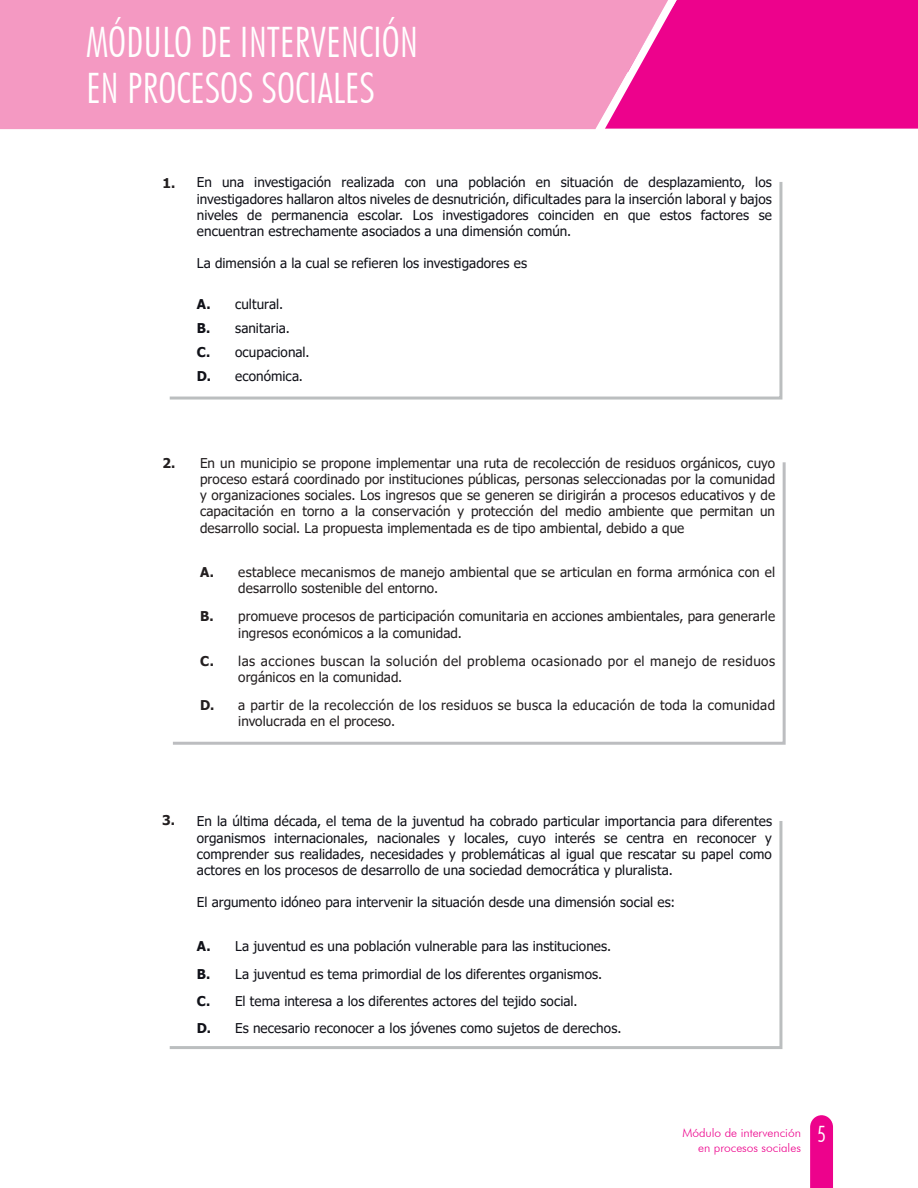
<style>
.page{position:relative;width:918px;height:1188px;background:#fff}
.page>*{position:absolute;margin:0;border:0;box-sizing:border-box;transform-origin:0 0}
.Texto_Corrido{font:300 condensed 42px "Futura BT";color:#fff}
.t1{font:13.5px/16.2px "Tahoma";letter-spacing:.005em;color:#111219;text-align:justify}
.t2{font:13.5px/16.2px "Tahoma";letter-spacing:.01em;color:#231f20}
.t3{font:13.5px/16.2px "Tahoma";letter-spacing:.03em;color:#231f20}
.SUBTITULO{font:700 13.5px "Tahoma";color:#231f20}
.t4{font:300 12px/14.4px "Futura BT";color:#ed028c}
.s1{font-weight:700}
.s2{font-stretch:condensed;font-size:22.5px;color:#fff}
</style>
<div class="page">
<svg style="left:810px;top:1115px;width:23px;height:73px;background:#ed0c90"></svg>
<svg style="left:169px;top:182px;width:614px;height:218px"></svg>
<svg style="left:173px;top:462px;width:613px;height:283px"></svg>
<svg style="left:169px;top:821px;width:614px;height:228px"></svg>
<div style="left:0;top:0;width:591px;height:129px;background:#f499c2"></div>
<svg style="left:591px;top:0;width:327px;height:130px;background:#ee1e96"></svg>
<p class="Texto_Corrido" style="left:86px;top:17px;width:334px">MÓDULO DE INTERVENCIÓN</p>
<p class="Texto_Corrido" style="left:86px;top:63px;width:290px">EN PROCESOS SOCIALES</p>
<p class="SUBTITULO" style="left:162px;top:173px;width:14px">1.</p>
<p class="t1" style="left:197px;top:175px;width:577px">En una investigación realizada con una población en situación de desplazamiento, los investigadores hallaron altos niveles de desnutrición, dificultades para la inserción laboral y bajos niveles de permanencia escolar. Los investigadores coinciden en que estos factores se encuentran estrechamente asociados a una dimensión común.</p>
<p class="t1" style="left:197px;top:256px;width:332px">La dimensión a la cual se refieren los investigadores es</p>
<p class="t1" style="left:197px;top:292px;width:114px;line-height:24px;text-align:left"><span class="s1">A.</span> cultural.<br><span class="s1">B.</span> sanitaria.<br><span class="s1">C.</span> ocupacional.<br><span class="s1">D.</span> económica.</p>
<p class="SUBTITULO" style="left:162px;top:454px;width:14px">2.</p>
<p class="t2" style="left:200px;top:456px;width:577px;text-align:justify">En un municipio se propone implementar una ruta de recolección de residuos orgánicos, cuyo proceso estará coordinado por instituciones públicas, personas seleccionadas por la comunidad y organizaciones sociales. Los ingresos que se generen se dirigirán a procesos educativos y de capacitación en torno a la conservación y protección del medio ambiente que permitan un desarrollo social. La propuesta implementada es de tipo ambiental, debido a que</p>
<p class="t2" style="left:238px;top:565px;width:538px;text-indent:-38px"><span class="s1">A.</span> establece mecanismos de manejo ambiental que se articulan en forma armónica con el desarrollo sostenible del entorno.</p>
<p class="t2" style="left:238px;top:609px;width:538px;text-indent:-38px"><span class="s1">B.</span> promueve procesos de participación comunitaria en acciones ambientales, para generarle ingresos económicos a la comunidad.</p>
<p class="t3" style="left:238px;top:654px;width:538px;text-indent:-38px"><span class="s1">C.</span> las acciones buscan la solución del problema ocasionado por el manejo de residuos orgánicos en la comunidad.</p>
<p class="t2" style="left:238px;top:698px;width:538px;text-indent:-38px"><span class="s1">D.</span> a partir de la recolección de los residuos se busca la educación de toda la comunidad involucrada en el proceso.</p>
<p class="SUBTITULO" style="left:162px;top:810px;width:14px">3.</p>
<p class="t1" style="left:197px;top:814px;width:577px">En la última década, el tema de la juventud ha cobrado particular importancia para diferentes organismos internacionales, nacionales y locales, cuyo interés se centra en reconocer y comprender sus realidades, necesidades y problemáticas al igual que rescatar su papel como actores en los procesos de desarrollo de una sociedad democrática y pluralista.</p>
<p class="t1" style="left:197px;top:895px;width:480px">El argumento idóneo para intervenir la situación desde una dimensión social es:</p>
<p class="t1" style="left:197px;top:933px;width:426px;line-height:27.5px;text-align:left"><span class="s1">A.</span> La juventud es una población vulnerable para las instituciones.<br><span class="s1">B.</span> La juventud es tema primordial de los diferentes organismos.<br><span class="s1">C.</span> El tema interesa a los diferentes actores del tejido social.<br><span class="s1">D.</span> Es necesario reconocer a los jóvenes como sujetos de derechos.</p>
<p class="t4" style="left:698px;top:1126px;width:129px;text-indent:-16px">Módulo de intervención <span class="s2">5 </span>en procesos sociales</p>
</div>
